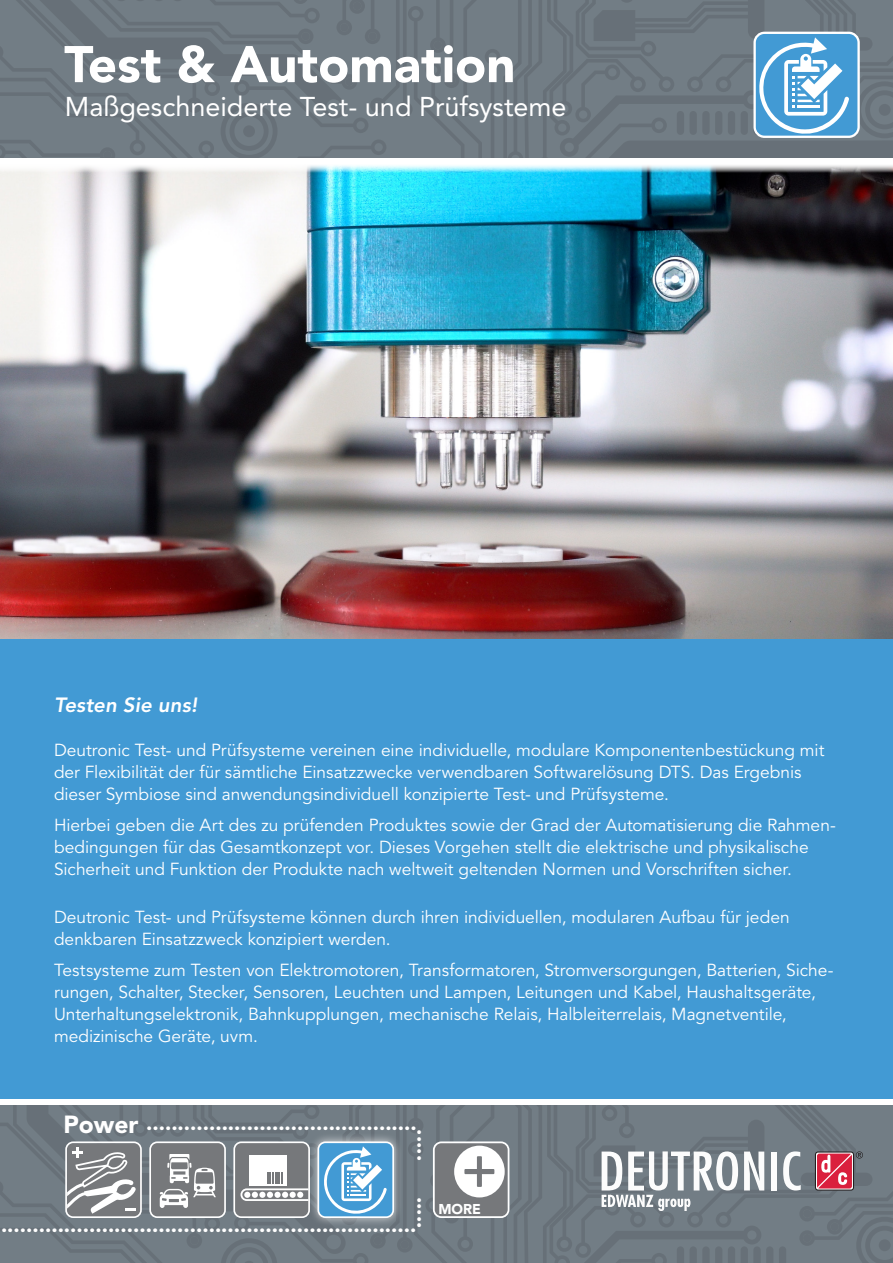
<style>
.page{position:relative;width:893px;height:1263px;background:#fff}
.page>*{position:absolute;margin:0;border:0;box-sizing:border-box;transform-origin:0 0}
.t1{font:900 51px "Avenir LT Std";color:#fff}
.t2{font:27px "Avenir LT Std";color:#fff}
.t3{font:900 24.6px "Avenir LT Std";color:#fff}
.Grundschrift-11{font:italic 800 20.55px "Avenir LT Std";letter-spacing:.005em;color:#fff}
.t4{font:900 20.25px "Avenir LT Std";color:#fff;scale:1.05 1}
.Grundschrift-11-2{font:17.4px/22px "Avenir LT Std";color:#fff}
.t5{font:900 14.1px "Avenir LT Std";color:#fff}
</style>
<div class="page">
<img style="left:0;top:165px;width:893px;height:474px">
<svg style="left:0;top:1106px;width:893px;height:157px;background:#7d868e"></svg>
<div style="left:65px;top:1141px;width:77px;height:77px;border:2px solid #fff;border-radius:7px"></div>
<svg style="left:0;top:0;width:893px;height:157px;background:#6e7c87"></svg>
<div style="left:753px;top:32px;width:107px;height:106px;border:2px solid #fff;border-radius:10px"></div>
<div style="left:0;top:639px;width:893px;height:459px;background:#429ad4"></div>
<p class="t1" style="left:64px;top:34px;width:453px">Test &amp; Automation</p>
<p class="t2" style="left:65px;top:91px;width:503px">Maßgeschneiderte Test- und Prüfsysteme</p>
<p class="Grundschrift-11" style="left:54px;top:692px;width:145px">Testen Sie uns!</p>
<p class="Grundschrift-11-2" style="left:54px;top:739px;width:772px">Deutronic Test- und Prüfsysteme vereinen eine individuelle, modulare Komponentenbestückung mit der Flexibilität der für sämtliche Einsatzzwecke verwendbaren Softwarelösung DTS. Das Ergebnis dieser Symbiose sind anwendungsindividuell konzipierte Test- und Prüfsysteme.</p>
<p class="Grundschrift-11-2" style="left:54px;top:814px;width:783px">Hierbei geben die Art des zu prüfenden Produktes sowie der Grad der Automatisierung die Rahmen&shy;bedingungen für das Gesamtkonzept vor. Dieses Vorgehen stellt die elektrische und physikalische<br>Sicherheit und Funktion der Produkte nach weltweit geltenden Normen und Vorschriften sicher.</p>
<p class="Grundschrift-11-2" style="left:54px;top:906px;width:737px">Deutronic Test- und Prüfsysteme können durch ihren individuellen, modularen Aufbau für jeden denkbaren Einsatzzweck konzipiert werden.</p>
<p class="Grundschrift-11-2" style="left:54px;top:959px;width:781px">Testsysteme zum Testen von Elektromotoren, Transformatoren, Stromversorgungen, Batterien, Siche&shy;rungen, Schalter, Stecker, Sensoren, Leuchten und Lampen, Leitungen und Kabel, Haushaltsgeräte, Unterhaltungselektronik, Bahnkupplungen, mechanische Relais, Halbleiterrelais, Magnetventile, medizinische Geräte, uvm.</p>
<p class="t3" style="left:63px;top:1109px;width:77px">Power</p>
<p class="t4" style="left:146px;top:1110px;width:259px">...........................................</p>
<p class="t4" style="left:437px;top:1129px;width:31px;rotate:90deg">.....</p>
<p class="t4" style="left:437px;top:1197px;width:31px;rotate:90deg">.....</p>
<p class="t4" style="left:1px;top:1212px;width:397px">..................................................................</p>
<p class="t5" style="left:438px;top:1200px;width:44px">MORE</p>
</div>
